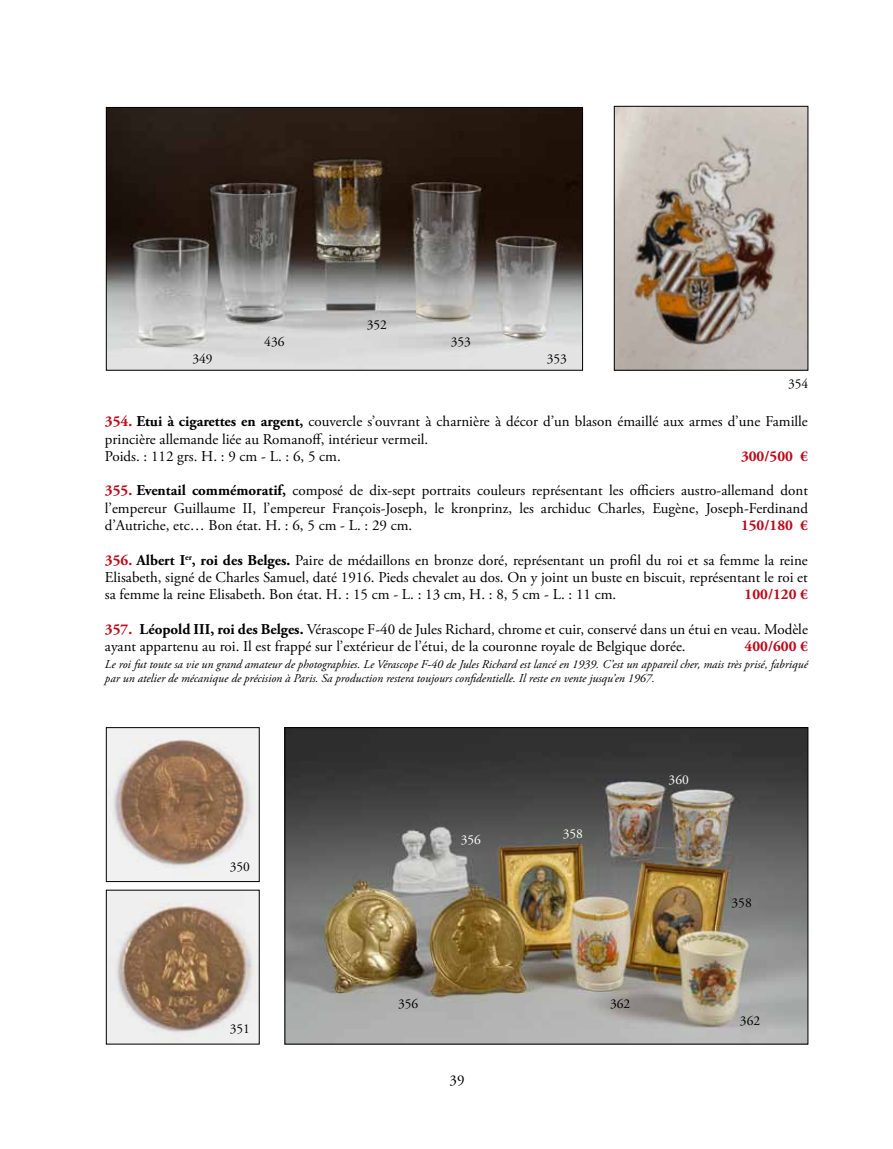
<style>
.page{position:relative;width:893px;height:1149px;background:#fff}
.page>*{position:absolute;margin:0;border:0;box-sizing:border-box;transform-origin:0 0}
.t1{font:15px/17.2px "Adobe Garamond Pro";color:#000}
.t2{font:700 15px "Adobe Garamond Pro";color:#bc091b}
.t3{font:13.5px "Adobe Garamond Pro";color:#000}
.t4{font:13.5px "Adobe Garamond Pro";color:#fff}
.t5{font:italic 12px/13.5px "Adobe Garamond Pro";color:#000}
.s1{font-weight:700;color:#bc091b}
.s2{font-weight:700}
</style>
<div class="page">
<img style="left:108px;top:109px;width:473px;height:259px">
<div style="left:106px;top:107px;width:477px;height:263px;border:1px solid #000"></div>
<img style="left:108px;top:891px;width:150px;height:151px">
<div style="left:106px;top:889px;width:154px;height:155px;border:1px solid #000"></div>
<img style="left:108px;top:729px;width:150px;height:150px">
<div style="left:106px;top:727px;width:154px;height:154px;border:1px solid #000"></div>
<img style="left:616px;top:108px;width:190px;height:260px">
<div style="left:614px;top:106px;width:194px;height:264px;border:1px solid #000"></div>
<img style="left:287px;top:729px;width:519px;height:313px">
<div style="left:285px;top:727px;width:523px;height:317px;border:1px solid #000"></div>
<p class="t3" style="left:192px;top:351px;width:22px">349</p>
<p class="t3" style="left:264px;top:334px;width:22px">436</p>
<p class="t3" style="left:367px;top:316px;width:22px">352</p>
<p class="t3" style="left:451px;top:334px;width:22px">353</p>
<p class="t3" style="left:547px;top:351px;width:22px">353</p>
<p class="t3" style="left:788px;top:375px;width:22px">354</p>
<p class="t1" style="left:105px;top:413px;width:704px"><span class="s1">354.</span> <span class="s2">Etui à cigarettes en argent,</span> couvercle s’ouvrant à charnière à décor d’un blason émaillé aux armes d’une Famille princière allemande liée au Romanoff, intérieur vermeil.<br>Poids. : 112 grs. H. : 9 cm - L. : 6, 5 cm.</p>
<p class="t2" style="left:741px;top:447px;width:68px">300/500 €</p>
<p class="t1" style="left:105px;top:482px;width:704px;text-align:justify"><span class="s1">355.</span> <span class="s2">Eventail commémoratif,</span> composé de dix-sept portraits couleurs représentant les officiers austro-allemand dont l’empereur Guillaume II, l’empereur François-Joseph, le kronprinz, les archiduc Charles, Eugène, Joseph-Ferdinand d’Autriche, etc… Bon état. H. : 6, 5 cm - L. : 29 cm.</p>
<p class="t2" style="left:741px;top:516px;width:68px">150/180 €</p>
<p class="t1" style="left:105px;top:551px;width:704px;text-align:justify"><span class="s1">356.</span> <span class="s2">Albert I</span><sup>er</sup><span class="s2">, roi des Belges.</span> Paire de médaillons en bronze doré, représentant un profil du roi et sa femme la reine Elisabeth, signé de Charles Samuel, daté 1916. Pieds chevalet au dos. On y joint un buste en biscuit, représentant le roi et sa femme la reine Elisabeth. Bon état. H. : 15 cm - L. : 13 cm, H. : 8, 5 cm - L. : 11 cm.</p>
<p class="t2" style="left:745px;top:585px;width:65px">100/120 €</p>
<p class="t1" style="left:105px;top:620px;width:704px"><span class="s1">357.</span> <span class="s2">Léopold III, roi des Belges.</span> Vérascope F-40 de Jules Richard, chrome et cuir, conservé dans un étui en veau. Modèle ayant appartenu au roi. Il est frappé sur l’extérieur de l’étui, de la couronne royale de Belgique dorée.</p>
<p class="t2" style="left:745px;top:637px;width:65px">400/600 €</p>
<p class="t5" style="left:105px;top:657px;width:704px">Le roi fut toute sa vie un grand amateur de photographies. Le Vérascope F-40 de Jules Richard est lancé en 1939. C’est un appareil cher, mais très prisé, fabriqué par un atelier de mécanique de précision à Paris. Sa production restera toujours confidentielle. Il reste en vente jusqu’en 1967.</p>
<p class="t3" style="left:230px;top:858px;width:22px">350</p>
<p class="t3" style="left:230px;top:1020px;width:22px">351</p>
<p class="t4" style="left:461px;top:831px;width:22px">356</p>
<p class="t3" style="left:398px;top:994px;width:22px">356</p>
<p class="t1" style="left:450px;top:1072px;width:16px">39</p>
<p class="t4" style="left:563px;top:825px;width:22px">358</p>
<p class="t4" style="left:669px;top:771px;width:22px">360</p>
<p class="t3" style="left:610px;top:994px;width:22px">362</p>
<p class="t3" style="left:731px;top:894px;width:22px">358</p>
<p class="t3" style="left:740px;top:1011px;width:22px">362</p>
</div>
